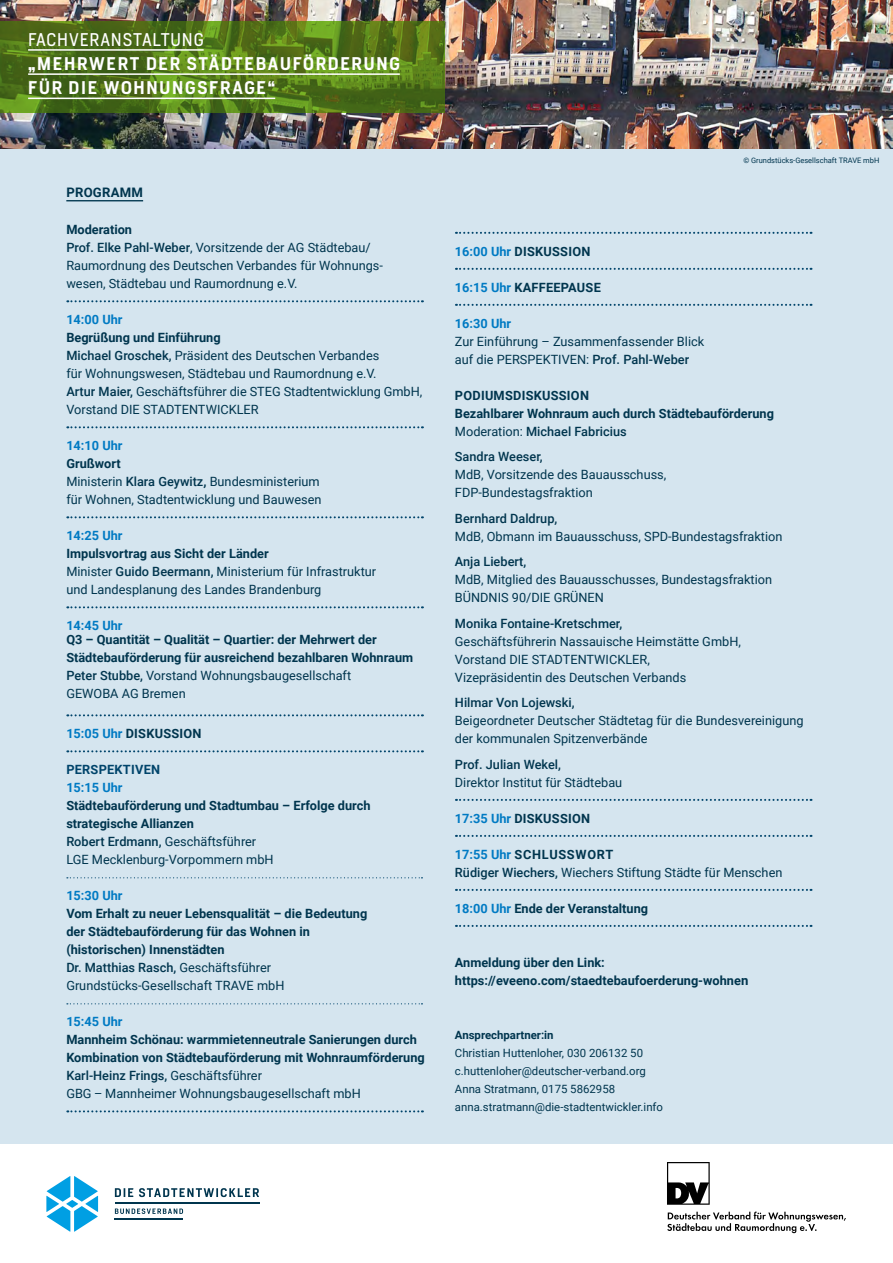
<style>
.page{position:relative;width:893px;height:1263px;background:#fff}
.page>*{position:absolute;margin:0;border:0;box-sizing:border-box;transform-origin:0 0}
.t1{font:600 17.1px "Heron Sans";letter-spacing:.1em;color:#fff}
.t2{font:17.1px "Heron Sans";letter-spacing:.05em;color:#fff}
.t3{font:700 13.05px "Roboto";letter-spacing:.02em;color:#00354e}
.t4{font:12.75px/18px "Roboto";color:#00354e}
.t5{font:700 12.75px/18px "Roboto";color:#00354e}
.t6{font:500 12.75px "Roboto";color:#00354e}
.t7{font:700 12.75px "Roboto";letter-spacing:.02em;color:#00354e}
.t8{font:700 12.75px "Roboto";color:#007ac3}
.t9{font:700 12.75px "Roboto";letter-spacing:.055em;color:#00354e}
.t10{font:700 12.75px "Roboto";letter-spacing:.02em;color:#00446b}
.t11{font:11.4px "Roboto";color:#00354e}
.t12{font:700 11.4px "Roboto";color:#00354e}
.t13{font:7.5px "Roboto";color:#00354e}
.s1{font-weight:500}
.s2{font-weight:700}
.s3{color:#007ac3}
.s4{font-weight:400}
.s5{font-size:13.05px}
</style>
<div class="page">
<img style="left:0;top:0;width:893px;height:149px">
<div style="left:0;top:149px;width:893px;height:994px;background:#d5e5ef"></div>
<hr style="left:115px;top:1202px;width:145px;height:2px;background:#00354e">
<svg style="left:139px;top:1188px;width:120px;height:9px"></svg>
<svg style="left:115px;top:1188px;width:18px;height:9px"></svg>
<svg style="left:115px;top:1208px;width:68px;height:6px"></svg>
<hr style="left:115px;top:1218px;width:68px;height:2px;background:#00354e">
<svg style="left:46px;top:1176px;width:52px;height:56px"></svg>
<svg style="left:667px;top:1211px;width:179px;height:22px"></svg>
<svg style="left:667px;top:1162px;width:43px;height:43px"></svg>
<svg style="left:0;top:21px;width:445px;height:92px;background:#52761a"></svg>
<hr style="left:28px;top:49px;width:176px;height:2px;background:#fff">
<hr style="left:28px;top:73px;width:372px;height:2px;background:#fff">
<hr style="left:28px;top:98px;width:247px;height:1px;background:#fff">
<hr style="left:66px;top:200px;width:77px;height:1px;background:#00354e">
<svg style="left:67px;top:300px;width:356px;height:2px"></svg>
<svg style="left:67px;top:426px;width:356px;height:2px"></svg>
<svg style="left:67px;top:516px;width:356px;height:2px"></svg>
<svg style="left:67px;top:606px;width:356px;height:2px"></svg>
<svg style="left:67px;top:714px;width:356px;height:2px"></svg>
<svg style="left:67px;top:750px;width:356px;height:2px"></svg>
<svg style="left:67px;top:877px;width:355px;height:1px"></svg>
<svg style="left:67px;top:1003px;width:355px;height:1px"></svg>
<svg style="left:67px;top:1110px;width:356px;height:2px"></svg>
<svg style="left:456px;top:232px;width:355px;height:2px"></svg>
<svg style="left:456px;top:268px;width:355px;height:2px"></svg>
<svg style="left:456px;top:304px;width:355px;height:2px"></svg>
<svg style="left:456px;top:799px;width:355px;height:2px"></svg>
<svg style="left:456px;top:835px;width:355px;height:2px"></svg>
<svg style="left:456px;top:889px;width:355px;height:2px"></svg>
<svg style="left:456px;top:925px;width:355px;height:2px"></svg>
<p class="t2" style="left:28px;top:29px;width:177px">FACHVERANSTALTUNG</p>
<p class="t1" style="left:28px;top:53px;width:373px">„MEHRWERT DER STÄDTEBAUFÖRDERUNG</p>
<p class="t1" style="left:28px;top:77px;width:249px">FÜR DIE WOHNUNGSFRAGE“</p>
<p class="t3" style="left:66px;top:183px;width:78px">PROGRAMM</p>
<p class="t5" style="left:66px;top:220px;width:67px">Moderation</p>
<p class="t4" style="left:66px;top:238px;width:318px"><span class="s1">Prof. Elke Pahl-Weber</span>, Vorsitzende der AG Städtebau/<br>Raumordnung des Deutschen Verbandes für Wohnungs-</p>
<p class="t4" style="left:66px;top:274px;width:233px">wesen, Städtebau und Raumordnung e.V.</p>
<p class="t8" style="left:66px;top:311px;width:58px">14:00 Uhr</p>
<p class="t5" style="left:66px;top:328px;width:156px">Begrüßung und Einführung</p>
<p class="t4" style="left:66px;top:346px;width:315px"><span class="s1">Michael Groschek,</span> Präsident des Deutschen Verbandes für Wohnungswesen, Städtebau und Raumordnung e.V.</p>
<p class="t4" style="left:66px;top:382px;width:357px"><span class="s1">Artur Maier,</span> Geschäftsführer die STEG Stadtentwicklung GmbH,</p>
<p class="t4" style="left:66px;top:400px;width:194px">Vorstand DIE STADTENTWICKLER</p>
<p class="t8" style="left:66px;top:437px;width:58px">14:10 Uhr</p>
<p class="t5" style="left:66px;top:454px;width:56px">Grußwort</p>
<p class="t4" style="left:66px;top:472px;width:257px">Ministerin <span class="s1">Klara Geywitz</span><span class="s2">,</span> Bundesministerium für Wohnen, Stadtentwicklung und Bauwesen</p>
<p class="t8" style="left:66px;top:527px;width:58px">14:25 Uhr</p>
<p class="t5" style="left:66px;top:544px;width:204px">Impulsvortrag aus Sicht der Länder</p>
<p class="t4" style="left:66px;top:562px;width:311px">Minister <span class="s1">Guido Beermann,</span> Ministerium für Infrastruktur</p>
<p class="t4" style="left:66px;top:580px;width:257px">und Landesplanung des Landes Brandenburg</p>
<p class="t8" style="left:66px;top:617px;width:58px">14:45 Uhr</p>
<p class="t5" style="left:66px;top:630px;width:348px">Q3 – Quantität – Qualität – Quartier: der Mehrwert der<br>Städtebauförderung für ausreichend bezahlbaren Wohnraum</p>
<p class="t4" style="left:66px;top:666px;width:286px"><span class="s1">Peter Stubbe,</span> Vorstand Wohnungsbaugesellschaft<br>GEWOBA AG Bremen</p>
<p class="t7" style="left:66px;top:725px;width:137px"><span class="s3">15:05 Uhr</span> DISKUSSION</p>
<p class="t10" style="left:66px;top:761px;width:95px">PERSPEKTIVEN</p>
<p class="t8" style="left:66px;top:779px;width:58px">15:15 Uhr</p>
<p class="t5" style="left:66px;top:796px;width:306px">Städtebauförderung und Stadtumbau – Erfolge durch strategische Allianzen</p>
<p class="t4" style="left:66px;top:832px;width:191px"><span class="s1">Robert Erdmann,</span> Geschäftsführer</p>
<p class="t4" style="left:66px;top:850px;width:209px">LGE Mecklenburg-Vorpommern mbH</p>
<p class="t8" style="left:66px;top:887px;width:58px">15:30 Uhr</p>
<p class="t5" style="left:66px;top:904px;width:302px">Vom Erhalt zu neuer Lebensqualität – die Bedeutung</p>
<p class="t5" style="left:66px;top:922px;width:245px">der Städtebauförderung für das Wohnen in</p>
<p class="t5" style="left:66px;top:940px;width:160px">(historischen) Innenstädten</p>
<p class="t6" style="left:66px;top:959px;width:206px">Dr. Matthias Rasch, <span class="s4">Geschäftsführer</span></p>
<p class="t4" style="left:66px;top:976px;width:220px">Grundstücks-Gesellschaft TRAVE mbH</p>
<p class="t8" style="left:66px;top:1013px;width:58px">15:45 Uhr</p>
<p class="t5" style="left:66px;top:1030px;width:360px">Mannheim Schönau: warmmietenneutrale Sanierungen durch<br>Kombination von Städtebauförderung mit Wohnraumförderung</p>
<p class="t6" style="left:66px;top:1067px;width:197px">Karl-Heinz Frings, <span class="s4">Geschäftsführer</span></p>
<p class="t4" style="left:66px;top:1084px;width:296px">GBG – Mannheimer Wohnungsbaugesellschaft mbH</p>
<p class="t13" style="left:743px;top:155px;width:138px">© Grundstücks-Gesellschaft TRAVE mbH</p>
<p class="t7" style="left:455px;top:242px;width:137px"><span class="s3">16:00 Uhr</span> DISKUSSION</p>
<p class="t7" style="left:455px;top:278px;width:147px"><span class="s3">16:15 Uhr</span> KAFFEEPAUSE</p>
<p class="t8" style="left:455px;top:314px;width:58px">16:30 Uhr</p>
<p class="t4" style="left:455px;top:332px;width:251px">Zur Einführung – Zusammenfassender Blick auf die PERSPEKTIVEN: <span class="s1">Prof. Pahl-Weber</span></p>
<p class="t7" style="left:455px;top:386px;width:136px">PODIUMSDISKUSSION</p>
<p class="t5" style="left:455px;top:404px;width:321px">Bezahlbarer Wohnraum auch durch Städtebauförderung</p>
<p class="t6" style="left:455px;top:422px;width:173px"><span class="s4">Moderation:</span> Michael Fabricius</p>
<p class="t6" style="left:455px;top:448px;width:89px">Sandra Weeser,</p>
<p class="t4" style="left:455px;top:465px;width:213px">MdB, Vorsitzende des Bauausschuss,</p>
<p class="t4" style="left:455px;top:483px;width:139px">FDP-Bundestagsfraktion</p>
<p class="t6" style="left:455px;top:509px;width:104px">Bernhard Daldrup,</p>
<p class="t4" style="left:455px;top:527px;width:329px">MdB, Obmann im Bauausschuss, SPD-Bundestagsfraktion</p>
<p class="t6" style="left:455px;top:553px;width:73px">Anja Liebert,</p>
<p class="t4" style="left:455px;top:570px;width:319px">MdB, Mitglied des Bauausschusses, Bundestagsfraktion</p>
<p class="t4" style="left:455px;top:588px;width:150px">BÜNDNIS 90/DIE GRÜNEN</p>
<p class="t6" style="left:455px;top:614px;width:169px">Monika Fontaine-Kretschmer,</p>
<p class="t4" style="left:455px;top:632px;width:287px">Geschäftsführerin Nassauische Heimstätte GmbH,</p>
<p class="t4" style="left:455px;top:650px;width:196px">Vorstand DIE STADTENTWICKLER,</p>
<p class="t4" style="left:455px;top:668px;width:233px">Vizepräsidentin des Deutschen Verbands</p>
<p class="t6" style="left:455px;top:694px;width:121px">Hilmar Von Lojewski,</p>
<p class="t4" style="left:455px;top:711px;width:350px">Beigeordneter Deutscher Städtetag für die Bundesvereinigung der kommunalen Spitzenverbände</p>
<p class="t6" style="left:455px;top:755px;width:108px">Prof. Julian Wekel,</p>
<p class="t4" style="left:455px;top:773px;width:169px">Direktor Institut für Städtebau</p>
<p class="t7" style="left:455px;top:809px;width:137px"><span class="s3">17:35 Uhr</span> DISKUSSION</p>
<p class="t9" style="left:455px;top:845px;width:160px"><span class="s3">17:55 Uhr</span> SCHLUSSWORT</p>
<p class="t4" style="left:455px;top:863px;width:329px"><span class="s1">Rüdiger Wiechers,</span> Wiechers Stiftung Städte für Menschen</p>
<p class="t5" style="left:455px;top:899px;width:195px"><span class="s3">18:00 Uhr</span> Ende der Veranstaltung</p>
<p class="t5" style="left:455px;top:953px;width:151px">Anmeldung über den Link:</p>
<p class="t5" style="left:455px;top:971px;width:295px">https://eveeno.com/staedtebaufoerderung-wohne<span class="s5">n</span></p>
<p class="t12" style="left:455px;top:1027px;width:100px">Ansprechpartner:in</p>
<p class="t11" style="left:455px;top:1045px;width:190px">Christian Huttenloher, 030 206132 50</p>
<p class="t11" style="left:455px;top:1063px;width:192px">c.huttenloher@deutscher-verband.org</p>
<p class="t11" style="left:455px;top:1081px;width:162px">Anna Stratmann, 0175 5862958</p>
<p class="t11" style="left:455px;top:1099px;width:210px">anna.stratmann@die-stadtentwickler.info</p>
</div>
